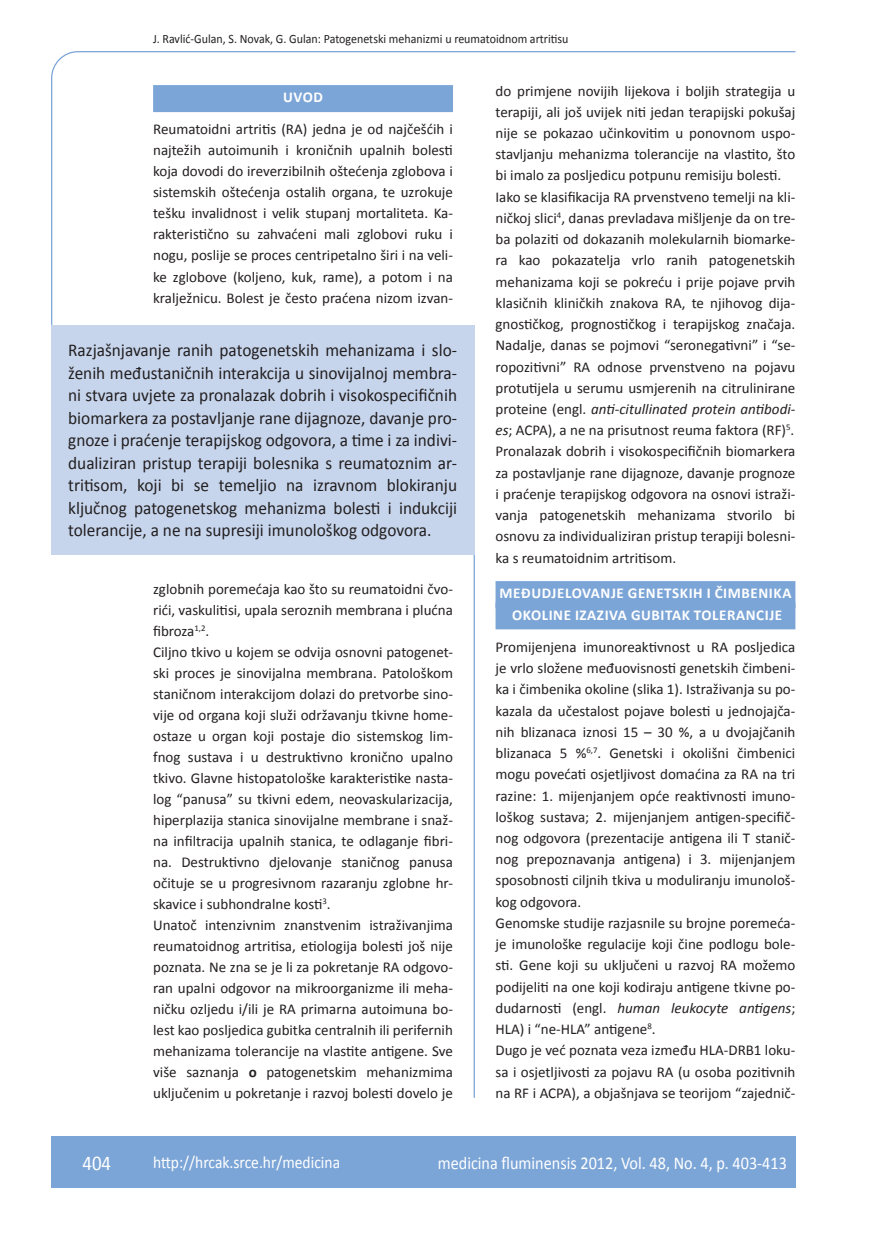
<style>
.page{position:relative;width:872px;height:1234px;background:#fff}
.page>*{position:absolute;margin:0;border:0;box-sizing:border-box;transform-origin:0 0}
.t1{font:21px "Calibri";color:#fff;scale:.9 1}
.anterfile{font:18px/22.5px "Calibri";color:#231f20;text-align:justify;scale:.96 1}
.t2{font:18px "Calibri";color:#fff;scale:.9 1}
.t3{font:17.25px "Calibri";color:#fff;scale:.9 1}
.osnovni_tekst{font:15px/21.1px "Calibri";color:#231f20;text-align:justify}
.naslov_ruler{font:700 15px "Calibri";letter-spacing:.04em;color:#fff}
.glava{font:12.75px "Calibri";color:#231f20;scale:.94 1}
.s1{font-weight:700}
.s2{font-style:italic}
</style>
<div class="page">
<svg style="left:51px;top:51px;width:745px;height:274px"></svg>
<hr style="left:473px;top:325px;width:2px;height:772px;background:#7ca5d7">
<div style="left:51px;top:1135px;width:744px;height:51px;background:#7ca5d7"></div>
<div style="left:153px;top:85px;width:300px;height:27px;background:#7ca5d7"></div>
<div style="left:495px;top:581px;width:300px;height:27px;background:#7ca5d7"></div>
<div style="left:495px;top:602px;width:300px;height:27px;background:#7ca5d7"></div>
<div style="left:51px;top:325px;width:423px;height:230px;background:#c6d5ec"></div>
<p class="glava" style="left:153px;top:30px;width:443px">J. Ravlić-Gulan, S. Novak, G. Gulan: Patogenetski mehanizmi u reumatoidnom artritisu</p>
<p class="naslov_ruler" style="left:283px;top:88px;width:41px">UVOD</p>
<p class="osnovni_tekst" style="left:153px;top:118px;width:301px">Reumatoidni artritis (RA) jedna je od najčešćih i najtežih autoimunih i kroničnih upalnih bolesti koja dovodi do ireverzibilnih oštećenja zglobova i sistemskih oštećenja ostalih organa, te uzrokuje tešku invalidnost i velik stupanj mortaliteta. Ka&shy;rakteristično su zahvaćeni mali zglobovi ruku i nogu, poslije se proces centripetalno širi i na veli&shy;ke zglobove (koljeno, kuk, rame), a potom i na kralježnicu. Bolest je često praćena nizom izvan-</p>
<p class="anterfile" style="left:68px;top:338px;width:407px">Razjašnjavanje ranih patogenetskih mehanizama i slo&shy;ženih međustaničnih interakcija u sinovijalnoj membra&shy;ni stvara uvjete za pronalazak dobrih i visokospecifičnih biomarkera za postavljanje rane dijagnoze, davanje pro&shy;gnoze i praćenje terapijskog odgovora, a time i za indivi&shy;dualiziran pristup terapiji bolesnika s reumatoznim ar&shy;tritisom, koji bi se temeljio na izravnom blokiranju ključnog patogenetskog mehanizma bolesti i indukciji tolerancije, a ne na supresiji imunološkog odgovora.</p>
<p class="osnovni_tekst" style="left:153px;top:578px;width:301px">zglobnih poremećaja kao što su reumatoidni čvo&shy;rići, vaskulitisi, upala seroznih membrana i plućna fibroza<sup>1,2</sup>.</p>
<p class="osnovni_tekst" style="left:153px;top:640px;width:301px">Ciljno tkivo u kojem se odvija osnovni patogenet&shy;ski proces je sinovijalna membrana. Patološkom staničnom interakcijom dolazi do pretvorbe sino&shy;vije od organa koji služi održavanju tkivne home&shy;ostaze u organ koji postaje dio sistemskog lim&shy;fnog sustava i u destruktivno kronično upalno tkivo. Glavne histopatološke karakteristike nasta&shy;log “panusa” su tkivni edem, neovaskularizacija, hiperplazija stanica sinovijalne membrane i snaž&shy;na infiltracija upalnih stanica, te odlaganje fibri&shy;na. Destruktivno djelovanje staničnog panusa očituje se u progresivnom razaranju zglobne hr&shy;skavice i subhondralne kosti<sup>3</sup>.</p>
<p class="osnovni_tekst" style="left:153px;top:913px;width:301px">Unatoč intenzivnim znanstvenim istraživanjima reumatoidnog artritisa, etiologija bolesti još nije poznata. Ne zna se je li za pokretanje RA odgovo&shy;ran upalni odgovor na mikroorganizme ili meha&shy;ničku ozljedu i/ili je RA primarna autoimuna bo&shy;lest kao posljedica gubitka centralnih ili perifernih mehanizama tolerancije na vlastite antigene. Sve više saznanja <span class="s1">o</span> patogenetskim mehanizmima uključenim u pokretanje i razvoj bolesti dovelo je</p>
<p class="osnovni_tekst" style="left:495px;top:80px;width:301px">do primjene novijih lijekova i boljih strategija u terapiji, ali još uvijek niti jedan terapijski pokušaj nije se pokazao učinkovitim u ponovnom uspo&shy;stavljanju mehanizma tolerancije na vlastito, što bi imalo za posljedicu potpunu remisiju bolesti.</p>
<p class="osnovni_tekst" style="left:495px;top:185px;width:301px">Iako se klasifikacija RA prvenstveno temelji na kli&shy;ničkoj slici<sup>4</sup>, danas prevladava mišljenje da on tre&shy;ba polaziti od dokazanih molekularnih biomarke&shy;ra kao pokazatelja vrlo ranih patogenetskih mehanizama koji se pokreću i prije pojave prvih klasičnih kliničkih znakova RA, te njihovog dija&shy;gnostičkog, prognostičkog i terapijskog značaja.<br>Nadalje, danas se pojmovi “seronegativni” i “se&shy;ropozitivni” RA odnose prvenstveno na pojavu protutijela u serumu usmjerenih na citrulinirane proteine (engl. <span class="s2">anti-citullinated protein antibodi&shy;es</span>; ACPA), a ne na prisutnost reuma faktora (RF)<sup>5</sup>.</p>
<p class="osnovni_tekst" style="left:495px;top:440px;width:301px">Pronalazak dobrih i visokospecifičnih biomarkera za postavljanje rane dijagnoze, davanje prognoze i praćenje terapijskog odgovora na osnovi istraži&shy;vanja patogenetskih mehanizama stvorilo bi osnovu za individualiziran pristup terapiji bolesni&shy;ka s reumatoidnim artritisom.</p>
<p class="naslov_ruler" style="left:499px;top:584px;width:293px">MEĐUDJELOVANJE GENETSKIH I ČIMBENIKA</p>
<p class="naslov_ruler" style="left:512px;top:605px;width:271px">OKOLINE IZAZIVA GUBITAK TOLERANCIJE</p>
<p class="osnovni_tekst" style="left:495px;top:635px;width:301px">Promijenjena imunoreaktivnost u RA posljedica je vrlo složene međuovisnosti genetskih čimbeni&shy;ka i čimbenika okoline (slika 1). Istraživanja su po&shy;kazala da učestalost pojave bolesti u jednojajča&shy;nih blizanaca iznosi 15 – 30 %, a u dvojajčanih blizanaca 5 %<sup>6,7</sup>. Genetski i okolišni čimbenici mogu povećati osjetljivost domaćina za RA na tri razine: 1. mijenjanjem opće reaktivnosti imuno&shy;loškog sustava; 2. mijenjanjem antigen-specifič&shy;nog odgovora (prezentacije antigena ili T stanič&shy;nog prepoznavanja antigena) i 3. mijenjanjem sposobnosti ciljnih tkiva u moduliranju imunološ&shy;kog odgovora.</p>
<p class="osnovni_tekst" style="left:495px;top:911px;width:301px">Genomske studije razjasnile su brojne poremeća&shy;je imunološke regulacije koji čine podlogu bole&shy;sti. Gene koji su uključeni u razvoj RA možemo podijeliti na one koji kodiraju antigene tkivne po&shy;dudarnosti (engl. <span class="s2">human leukocyte antigens</span>; HLA) i “ne-HLA” antigene<sup>8</sup>.</p>
<p class="osnovni_tekst" style="left:495px;top:1038px;width:301px">Dugo je već poznata veza između HLA-DRB1 loku&shy;sa i osjetljivosti za pojavu RA (u osoba pozitivnih na RF i ACPA), a objašnjava se teorijom “zajednič-</p>
<p class="t1" style="left:82px;top:1149px;width:33px">404</p>
<p class="t3" style="left:153px;top:1150px;width:209px">http://hrcak.srce.hr/medicina</p>
<p class="t2" style="left:438px;top:1151px;width:389px">medicina fluminensis 2012, Vol. 48, No. 4, p. 403-413</p>
</div>
